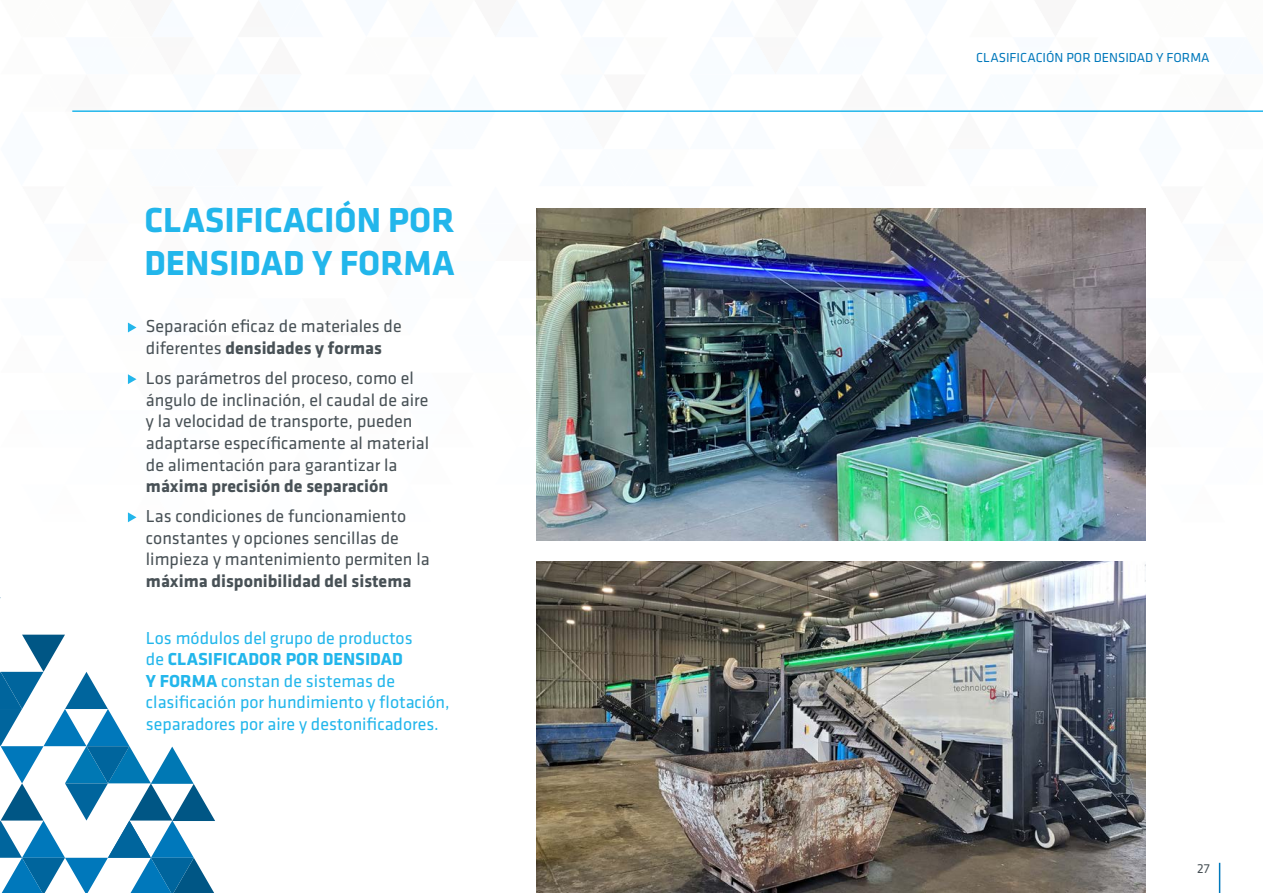
<style>
.page{position:relative;width:1263px;height:893px;background:#fff}
.page>*{position:absolute;margin:0;border:0;box-sizing:border-box;transform-origin:0 0}
.Überschrift_hellblau{font:700 36px/43.2px "Klavika Basic";color:#22b6eb}
.t1{font:18px/21.6px "Klavika Basic";color:#485156}
.t2{font:18px/21.6px "Klavika Basic";color:#22b6eb}
.t3{font:13.5px "Klavika Basic";color:#0078bb}
.t4{font:13.5px "Klavika Basic";color:#485156}
.s1{font-weight:700}
</style>
<div class="page">
<svg style="left:1139px;top:208px;width:7px;height:314px"></svg>
<hr style="left:1219px;top:863px;width:1px;height:30px;background:#0078bb">
<hr style="left:72px;top:110px;width:1191px;height:2px;background:#22b6eb">
<img style="left:537px;top:561px;width:608px;height:332px">
<img style="left:537px;top:209px;width:608px;height:332px">
<svg style="left:0;top:635px;width:215px;height:258px"></svg>
<img style="left:72px;top:110px;width:1048px;height:412px">
<p class="Überschrift_hellblau" style="left:144px;top:197px;width:312px">CLASIFICACIÓN POR<br>DENSIDAD Y FORMA</p>
<p class="t1" style="left:146px;top:315px;width:257px">Separación eficaz de materiales de diferentes <span class="s1">densidades y formas</span></p>
<p class="t1" style="left:146px;top:367px;width:285px">Los parámetros del proceso, como el ángulo de inclinación, el caudal de aire y la velocidad de transporte, pueden adaptarse específicamente al material de alimentación para garantizar la <span class="s1">máxima precisión de separación</span></p>
<p class="t1" style="left:146px;top:505px;width:285px">Las condiciones de funcionamiento constantes y opciones sencillas de limpieza y mantenimiento permiten la <span class="s1">máxima disponibilidad del sistema</span></p>
<p class="t2" style="left:146px;top:626px;width:305px">Los módulos del grupo de productos<br>de <span class="s1">CLASIFICADOR POR DENSIDAD<br>Y FORMA</span> constan de sistemas de clasificación por hundimiento y flotación, separadores por aire y destonificadores.</p>
<p class="t3" style="left:976px;top:49px;width:8px">clasificación</p>
<p class="t3" style="left:1066px;top:49px;width:9px">por</p>
<p class="t3" style="left:1094px;top:49px;width:9px">densidad</p>
<p class="t3" style="left:1156px;top:49px;width:20px">y forma</p>
<p class="t4" style="left:1197px;top:860px;width:14px">27</p>
</div>
